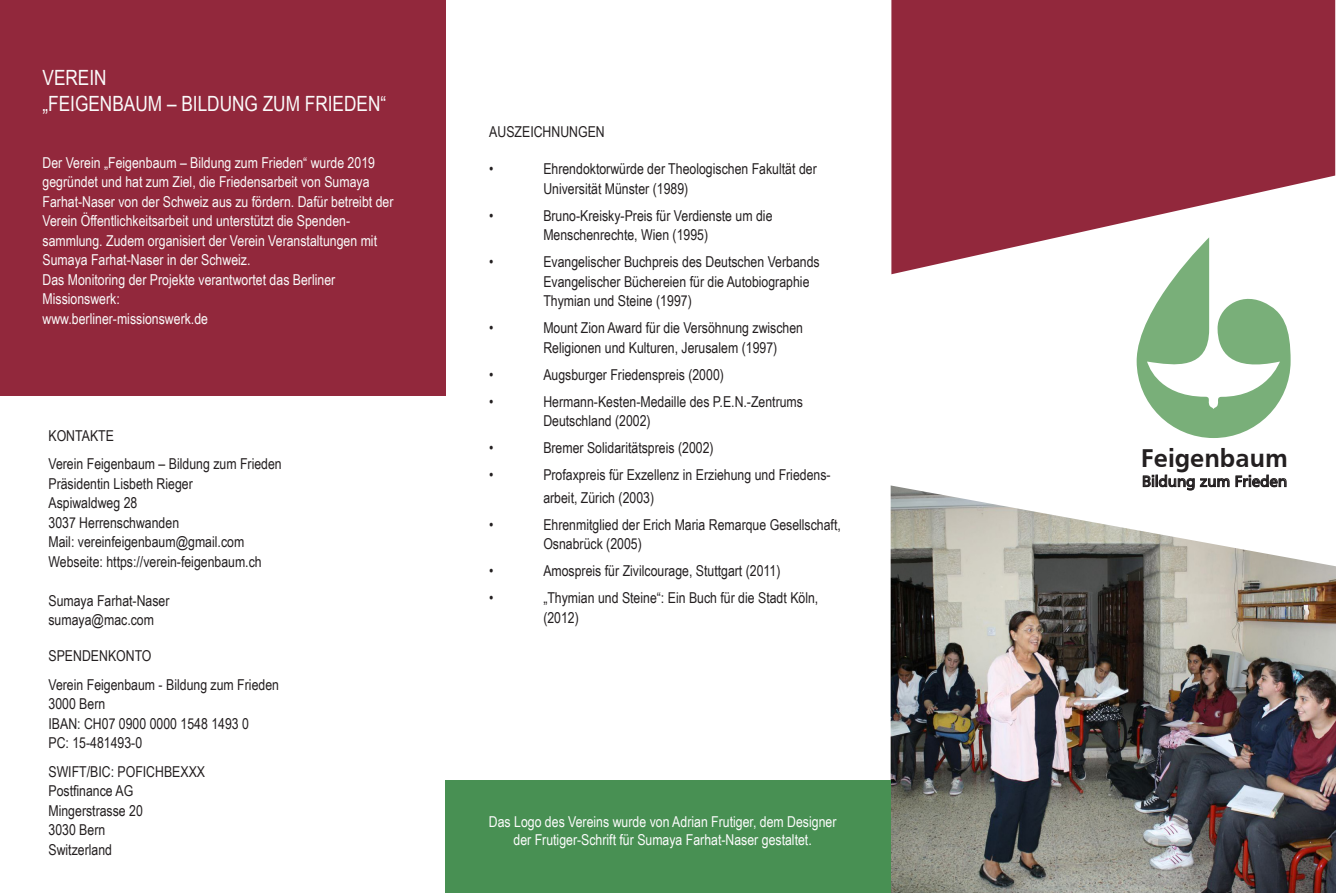
<style>
.page{position:relative;width:1336px;height:893px;background:#fff}
.page>*{position:absolute;margin:0;border:0;box-sizing:border-box;transform-origin:0 0}
.t1{font:700 26.55px "Frutiger";color:#231f20}
.t2{font:21px "Arial Narrow";color:#fafafa}
.t3{font:16.05px "Frutiger";color:#231f20}
.t4{font:15px/19.5px "Arial Narrow";color:#231f20}
.t5{font:15px/19.5px "Arial Narrow";color:#fafafa}
.t6{font:15px/18px "Arial Narrow";color:#fcfcfc;text-align:center}
</style>
<div class="page">
<div style="left:0;top:0;width:445px;height:395px;background:#92283c"></div>
<svg style="left:1136px;top:274px;width:154px;height:164px"></svg>
<svg style="left:1142px;top:475px;width:87px;height:10px"></svg>
<svg style="left:1235px;top:475px;width:51px;height:10px"></svg>
<img style="left:890px;top:485px;width:445px;height:408px">
<svg style="left:891px;top:0;width:443px;height:274px;fill:#92283c"></svg>
<div style="left:445px;top:781px;width:445px;height:112px;background:#489053"></div>
<p class="t2" style="left:43px;top:63px;width:66px">VEREIN</p>
<p class="t2" style="left:43px;top:88px;width:345px">„FEIGENBAUM – BILDUNG ZUM FRIEDEN“</p>
<p class="t5" style="left:43px;top:152px;width:352px">Der Verein „Feigenbaum – Bildung zum Frieden“ wurde 2019 gegründet und hat zum Ziel, die Friedensarbeit von Sumaya Farhat-Naser von der Schweiz aus zu fördern. Dafür betreibt der Verein Öffentlichkeitsarbeit und unterstützt die Spenden-</p>
<p class="t5" style="left:43px;top:230px;width:336px">sammlung. Zudem organisiert der Verein Veranstaltungen mit</p>
<p class="t5" style="left:43px;top:250px;width:209px">Sumaya Farhat-Naser in der Schweiz.</p>
<p class="t5" style="left:43px;top:269px;width:294px">Das Monitoring der Projekte verantwortet das Berliner</p>
<p class="t5" style="left:43px;top:289px;width:79px">Missionswerk:</p>
<p class="t5" style="left:43px;top:308px;width:167px">www.berliner-missionswerk.de</p>
<p class="t4" style="left:48px;top:425px;width:67px">KONTAKTE</p>
<p class="t4" style="left:48px;top:454px;width:235px">Verein Feigenbaum – Bildung zum Frieden</p>
<p class="t4" style="left:48px;top:473px;width:146px">Präsidentin Lisbeth Rieger</p>
<p class="t4" style="left:48px;top:493px;width:90px">Aspiwaldweg 28</p>
<p class="t4" style="left:48px;top:512px;width:132px">3037 Herrenschwanden</p>
<p class="t4" style="left:48px;top:532px;width:197px">Mail: vereinfeigenbaum@gmail.com</p>
<p class="t4" style="left:48px;top:551px;width:215px">Webseite: https://verein-feigenbaum.ch</p>
<p class="t4" style="left:48px;top:590px;width:122px">Sumaya Farhat-Naser</p>
<p class="t4" style="left:48px;top:610px;width:107px">sumaya@mac.com</p>
<p class="t4" style="left:48px;top:646px;width:104px">SPENDENKONTO</p>
<p class="t4" style="left:48px;top:674px;width:232px">Verein Feigenbaum - Bildung zum Frieden</p>
<p class="t4" style="left:48px;top:694px;width:58px">3000 Bern</p>
<p class="t4" style="left:48px;top:713px;width:202px">IBAN: CH07 0900 0000 1548 1493 0</p>
<p class="t4" style="left:48px;top:733px;width:95px">PC: 15-481493-0</p>
<p class="t4" style="left:48px;top:761px;width:158px">SWIFT/BIC: POFICHBEXXX</p>
<p class="t4" style="left:48px;top:781px;width:86px">Postfinance AG</p>
<p class="t4" style="left:48px;top:800px;width:96px">Mingerstrasse 20</p>
<p class="t4" style="left:48px;top:820px;width:58px">3030 Bern</p>
<p class="t4" style="left:48px;top:839px;width:65px">Switzerland</p>
<p class="t4" style="left:489px;top:121px;width:117px">AUSZEICHNUNGEN</p>
<p class="t4" style="left:489px;top:159px;width:6px">•</p>
<p class="t4" style="left:543px;top:159px;width:275px">Ehrendoktorwürde der Theologischen Fakultät der<br>Universität Münster (1989)</p>
<p class="t4" style="left:489px;top:205px;width:6px">•</p>
<p class="t4" style="left:543px;top:205px;width:231px">Bruno-Kreisky-Preis für Verdienste um die</p>
<p class="t4" style="left:543px;top:225px;width:166px">Menschenrechte, Wien (1995)</p>
<p class="t4" style="left:489px;top:252px;width:6px">•</p>
<p class="t4" style="left:543px;top:252px;width:278px">Evangelischer Buchpreis des Deutschen Verbands<br>Evangelischer Büchereien für die Autobiographie<br>Thymian und Steine (1997)</p>
<p class="t4" style="left:489px;top:318px;width:6px">•</p>
<p class="t4" style="left:543px;top:318px;width:261px">Mount Zion Award für die Versöhnung zwischen</p>
<p class="t4" style="left:543px;top:337px;width:235px">Religionen und Kulturen, Jerusalem (1997)</p>
<p class="t4" style="left:489px;top:364px;width:6px">•</p>
<p class="t4" style="left:543px;top:364px;width:182px">Augsburger Friedenspreis (2000)</p>
<p class="t4" style="left:489px;top:391px;width:6px">•</p>
<p class="t4" style="left:543px;top:391px;width:261px">Hermann-Kesten-Medaille des P.E.N.-Zentrums<br>Deutschland (2002)</p>
<p class="t4" style="left:489px;top:438px;width:6px">•</p>
<p class="t4" style="left:543px;top:438px;width:172px">Bremer Solidaritätspreis (2002)</p>
<p class="t4" style="left:489px;top:465px;width:6px">•</p>
<p class="t4" style="left:543px;top:465px;width:289px">Profaxpreis für Exzellenz in Erziehung und Friedens-</p>
<p class="t4" style="left:543px;top:487px;width:112px">arbeit, Zürich (2003)</p>
<p class="t4" style="left:489px;top:514px;width:6px">•</p>
<p class="t4" style="left:543px;top:514px;width:299px">Ehrenmitglied der Erich Maria Remarque Gesellschaft,<br>Osnabrück (2005)</p>
<p class="t4" style="left:489px;top:561px;width:6px">•</p>
<p class="t4" style="left:543px;top:561px;width:239px">Amospreis für Zivilcourage, Stuttgart (2011)</p>
<p class="t4" style="left:489px;top:588px;width:6px">•</p>
<p class="t4" style="left:543px;top:588px;width:276px">„Thymian und Steine“: Ein Buch für die Stadt Köln, (2012)</p>
<p class="t6" style="left:489px;top:812px;width:349px">Das Logo des Vereins wurde von Adrian Frutiger, dem Designer der Frutiger-Schrift für Sumaya Farhat-Naser gestaltet.</p>
<p class="t1" style="left:1140px;top:443px;width:148px">Feigenbaum</p>
<p class="t3" style="left:1141px;top:472px;width:147px">Bildung zum Frieden</p>
</div>
